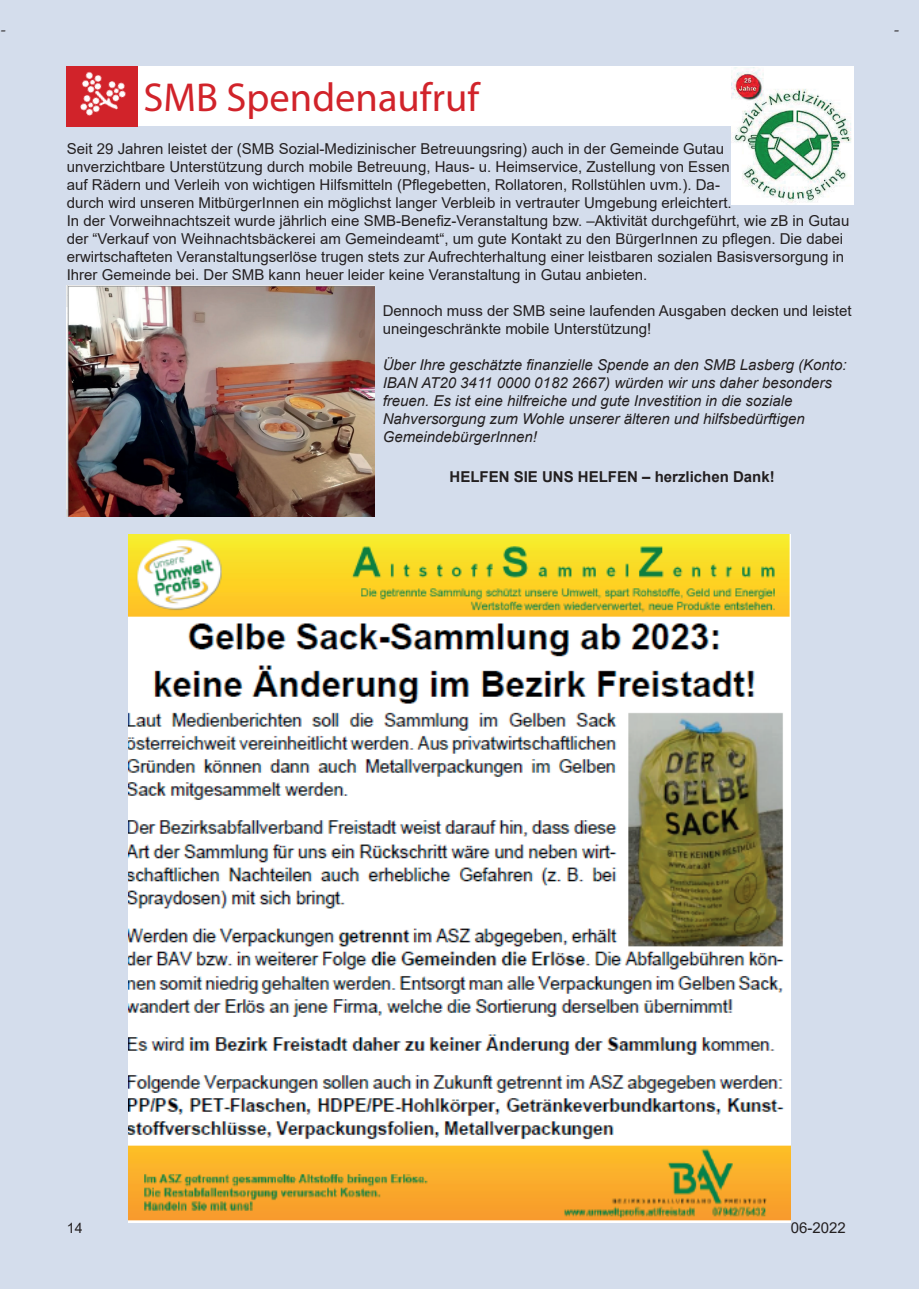
<style>
.page{position:relative;width:919px;height:1289px;background:#fff}
.page>*{position:absolute;margin:0;border:0;box-sizing:border-box;transform-origin:0 0}
.t1{font:40.5px "Myriad Pro";color:#d1232a}
.t2{font:18px "Minion Pro";color:#231f20}
.t3{font:15px/18px "Arial";color:#231f20}
.t4{font:italic 15px/18px "Arial";color:#231f20}
.t5{font:700 15px "Arial";color:#231f20}
.t6{font:14.25px "Arial";color:#231f20}
</style>
<div class="page">
<div style="left:0;top:0;width:918px;height:1288px;background:#d4ddec"></div>
<div style="left:68px;top:66px;width:785px;height:60px;background:#fff"></div>
<div style="left:67px;top:66px;width:71px;height:60px;background:#d1232a"></div>
<img style="left:80px;top:71px;width:46px;height:45px">
<img style="left:731px;top:67px;width:122px;height:137px">
<img style="left:67px;top:286px;width:307px;height:230px">
<img style="left:128px;top:534px;width:662px;height:688px">
<p class="t2" style="left:0;top:17px;width:8px">-</p>
<h1 class="t1" style="left:143px;top:72px;width:337px">SMB Spendenaufruf</h1>
<p class="t3" style="left:67px;top:139px;width:784px">Seit 29 Jahren leistet der (SMB Sozial-Medizinischer Betreuungsring) auch in der Gemeinde Gutau<br>unverzichtbare Unterstützung durch mobile Betreuung, Haus- u. Heimservice, Zustellung von Essen<br>auf Rädern und Verleih von wichtigen Hilfsmitteln (Pflegebetten, Rollatoren, Rollstühlen uvm.). Da-<br>durch wird unseren MitbürgerInnen ein möglichst langer Verbleib in vertrauter Umgebung erleichtert.<br>In der Vorweihnachtszeit wurde jährlich eine SMB-Benefiz-Veranstaltung bzw. –Aktivität durchgeführt, wie zB in Gutau der “Verkauf von Weihnachtsbäckerei am Gemeindeamt“, um gute Kontakt zu den BürgerInnen zu pflegen. Die dabei erwirtschafteten Veranstaltungserlöse trugen stets zur Aufrechterhaltung einer leistbaren sozialen Basisversorgung in Ihrer Gemeinde bei. Der SMB kann heuer leider keine Veranstaltung in Gutau anbieten.</p>
<p class="t3" style="left:383px;top:301px;width:470px">Dennoch muss der SMB seine laufenden Ausgaben decken und leistet uneingeschränkte mobile Unterstützung!</p>
<p class="t4" style="left:383px;top:356px;width:465px">Über Ihre geschätzte finanzielle Spende an den SMB Lasberg (Konto:<br>IBAN AT20 3411 0000 0182 2667) würden wir uns daher besonders freuen. Es ist eine hilfreiche und gute Investition in die soziale Nahversorgung zum Wohle unserer älteren und hilfsbedürftigen GemeindebürgerInnen!</p>
<p class="t5" style="left:449px;top:465px;width:327px">HELFEN SIE UNS HELFEN – herzlichen Dank!</p>
<p class="t2" style="left:893px;top:17px;width:8px">-</p>
<p class="t6" style="left:67px;top:1217px;width:17px">14</p>
<p class="t3" style="left:790px;top:1218px;width:57px">06-2022</p>
</div>
